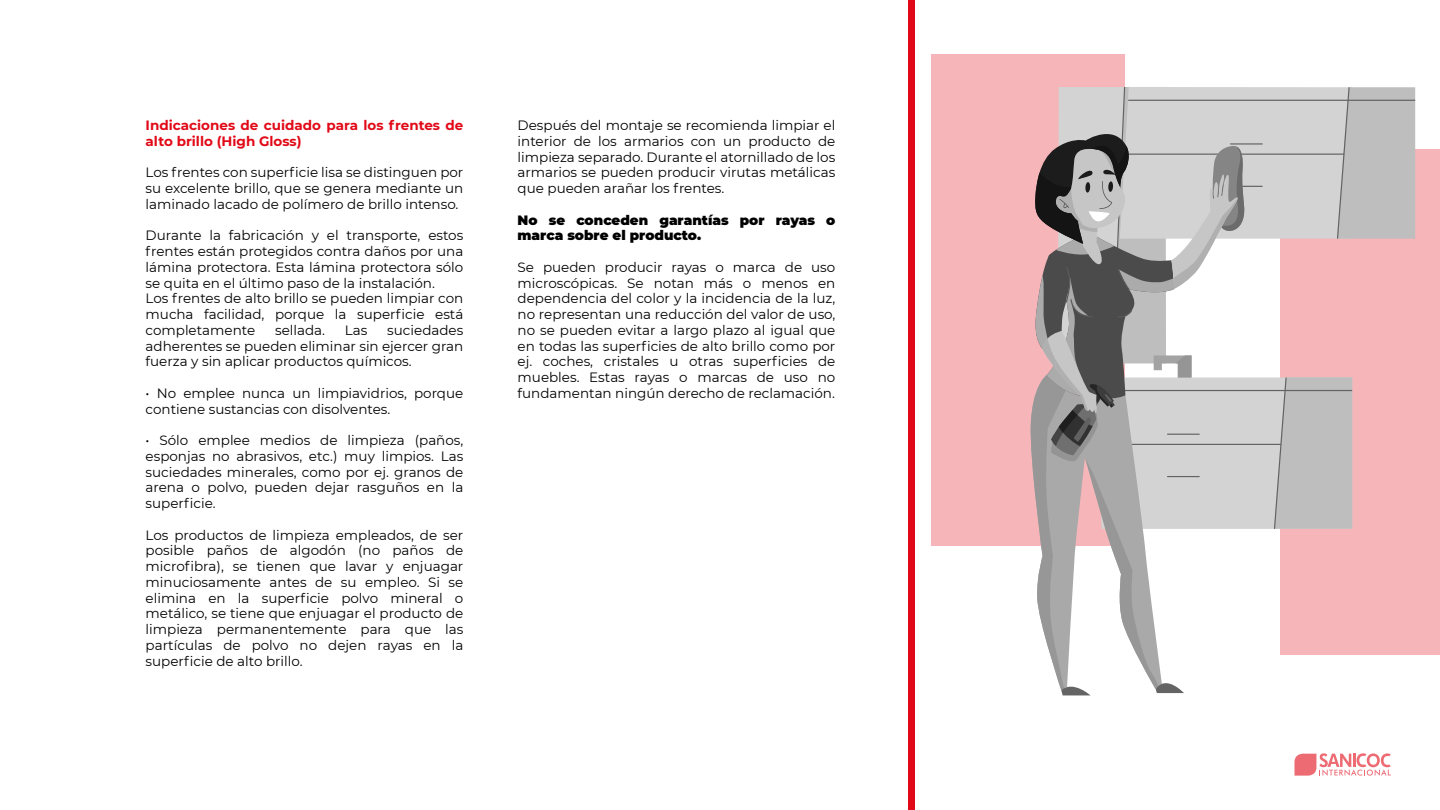
<style>
.page{position:relative;width:1440px;height:810px;background:#fff}
.page>*{position:absolute;margin:0;border:0;box-sizing:border-box;transform-origin:0 0}
.t1{font:13.5px/15.8px "Montserrat";color:#000;text-align:justify}
.t2{font:700 13.5px/15.8px "Montserrat";color:#e10917}
.t3{font:900 13.5px/15.8px "Montserrat";color:#000}
</style>
<div class="page">
<div style="left:932px;top:54px;width:193px;height:492px;background:#f6b5b9"></div>
<div style="left:1280px;top:150px;width:160px;height:505px;background:#f6b5b9"></div>
<svg style="left:1030px;top:87px;width:385px;height:608px"></svg>
<div style="left:908px;top:0;width:7px;height:810px;background:#e10917"></div>
<svg style="left:1294px;top:753px;width:97px;height:23px"></svg>
<p class="t2" style="left:146px;top:117px;width:319px">Indicaciones de cuidado para los frentes de alto brillo (High Gloss)</p>
<p class="t1" style="left:146px;top:164px;width:319px">Los frentes con superficie lisa se distinguen por su excelente brillo, que se genera mediante un laminado lacado de polímero de brillo intenso.</p>
<p class="t1" style="left:146px;top:227px;width:319px;text-align:left">Durante la fabricación y el transporte, estos frentes están protegidos contra daños por una lámina protectora. Esta lámina protectora sólo se quita en el último paso de la instalación.<br>Los frentes de alto brillo se pueden limpiar con mucha facilidad, porque la superficie está completamente</p>
<p class="t1" style="left:146px;top:322px;width:319px;text-indent:242px">suciedades adherentes se pueden eliminar sin ejercer gran fuerza y sin aplicar productos químicos.</p>
<p class="t1" style="left:146px;top:385px;width:319px">• No emplee nunca un limpiavidrios, porque contiene sustancias con disolventes.</p>
<p class="t1" style="left:146px;top:432px;width:319px">• Sólo emplee medios de limpieza (paños, esponjas no abrasivos, etc.) muy limpios. Las suciedades minerales, como por ej. granos de arena o polvo, pueden dejar rasguños en la superficie.</p>
<p class="t1" style="left:146px;top:526px;width:319px">Los productos de limpieza empleados, de ser posible paños de algodón (no paños de microfibra), se tienen que lavar y enjuagar minuciosamente antes de su empleo. Si se elimina en la superficie polvo mineral o metálico, se tiene que enjuagar el producto de limpieza permanentemente para que las partículas de polvo no dejen rayas en la superficie de alto brillo.</p>
<p class="t1" style="left:275px;top:322px;width:51px">sellada.</p>
<p class="t1" style="left:345px;top:322px;width:24px">Las</p>
<p class="t1" style="left:518px;top:117px;width:319px">Después del montaje se recomienda limpiar el interior de los armarios con un producto de limpieza separado. Durante el atornillado de los armarios se pueden producir virutas metálicas que pueden arañar los frentes.</p>
<p class="t3" style="left:518px;top:211px;width:319px">No se conceden garantías por rayas o marca sobre el producto.</p>
<p class="t1" style="left:518px;top:259px;width:319px">Se pueden producir rayas o marca de uso microscópicas. Se notan más o menos en dependencia del color y la incidencia de la luz, no representan una reducción del valor de uso, no se pueden evitar a largo plazo al igual que en todas las superficies de alto brillo como por ej. coches, cristales u otras superficies de muebles. Estas rayas o marcas de uso no fundamentan ningún derecho de reclamación.</p>
</div>
